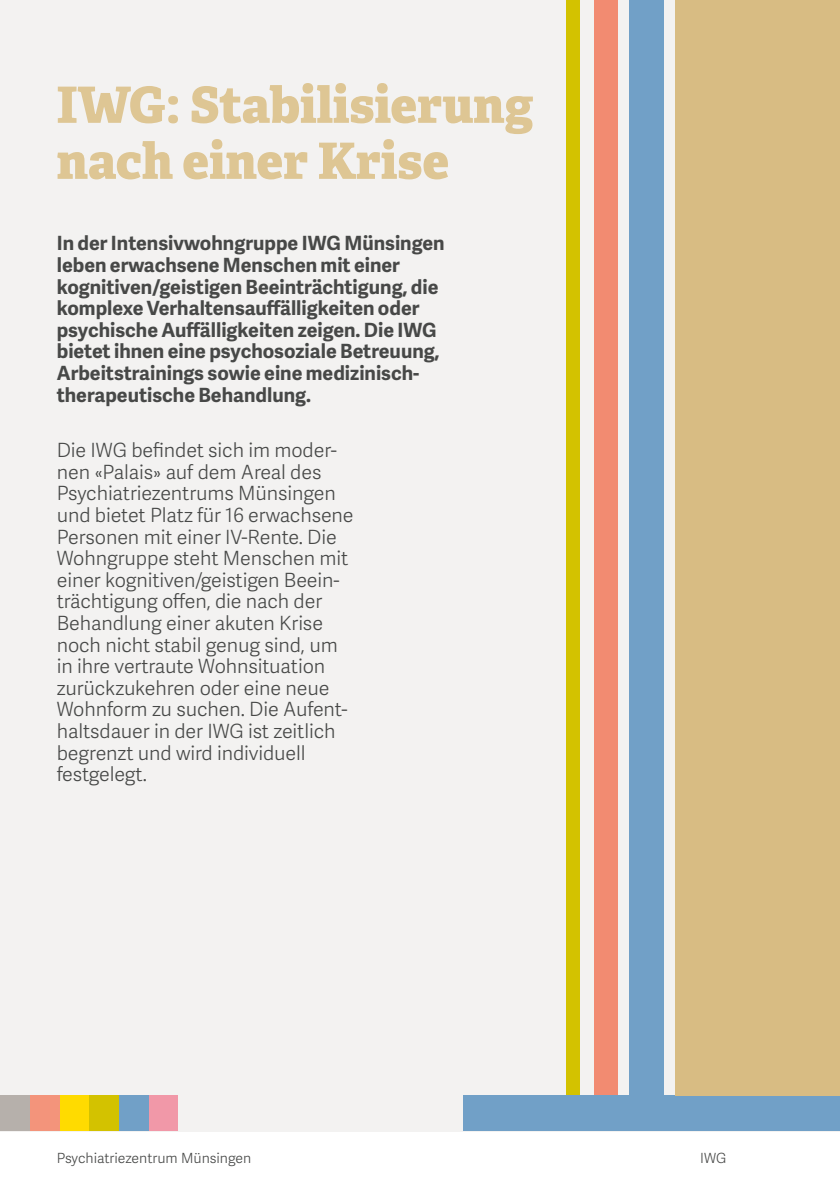
<style>
.page{position:relative;width:840px;height:1191px;background:#fff}
.page>*{position:absolute;margin:0;border:0;box-sizing:border-box;transform-origin:0 0}
.t1{font:800 50px/56px "Adelle";color:#dec694}
.t2{font:19.6px/21.6px "Adelle Sans Lt";letter-spacing:-.005em;color:#474847}
.t3{font:700 19.6px/21.6px "Adelle Sans";color:#474847}
.t4{font:14px "Adelle Sans Lt";color:#474847}
</style>
<div class="page">
<div style="left:0;top:0;width:839px;height:1131px;background:#f3f2f1"></div>
<div style="left:629px;top:0;width:34px;height:1097px;background:#71a0c7"></div>
<div style="left:594px;top:0;width:23px;height:1097px;background:#f28b71"></div>
<div style="left:566px;top:0;width:13px;height:1097px;background:#d3c200"></div>
<div style="left:148px;top:1095px;width:30px;height:36px;background:#f198a8"></div>
<div style="left:119px;top:1095px;width:29px;height:36px;background:#71a0c7"></div>
<div style="left:89px;top:1095px;width:30px;height:36px;background:#d3c200"></div>
<div style="left:59px;top:1095px;width:30px;height:36px;background:#ffdb00"></div>
<div style="left:30px;top:1095px;width:29px;height:36px;background:#f3947b"></div>
<div style="left:0;top:1095px;width:30px;height:36px;background:#b6b0ab"></div>
<div style="left:463px;top:1095px;width:376px;height:36px;background:#71a0c7"></div>
<div style="left:675px;top:0;width:164px;height:1095px;background:#d8bc83"></div>
<h1 class="t1" style="left:57px;top:77px;width:478px">IWG: Stabilisierung nach einer Krise</h1>
<p class="t3" style="left:57px;top:232px;width:389px">In der Intensivwohngruppe IWG Münsingen leben erwachsene Menschen mit einer kognitiven/geistigen Beeinträchtigung, die komplexe Verhaltensauffälligkeiten oder psychische Auffälligkeiten zeigen. Die IWG bietet ihnen eine psychosoziale Betreuung, Arbeitstrainings sowie eine medizinisch&shy;therapeutische Behandlung.</p>
<p class="t2" style="left:57px;top:439px;width:298px">Die IWG befindet sich im moder&shy;nen «Palais» auf dem Areal des<br>Psychiatriezentrums Münsingen und bietet Platz für 16 erwachsene<br>Personen mit einer IV-Rente. Die<br>Wohngruppe steht Menschen mit einer kognitiven/geistigen Beein&shy;trächtigung offen, die nach der<br>Behandlung einer akuten Krise noch nicht stabil genug sind, um in ihre vertraute Wohnsituation zurückzukehren oder eine neue<br>Wohnform zu suchen. Die Aufent&shy;haltsdauer in der IWG ist zeitlich begrenzt und wird individuell festgelegt.</p>
<p class="t4" style="left:57px;top:1147px;width:196px">Psychiatriezentrum Münsingen</p>
<p class="t4" style="left:700px;top:1147px;width:28px">IWG</p>
</div>
